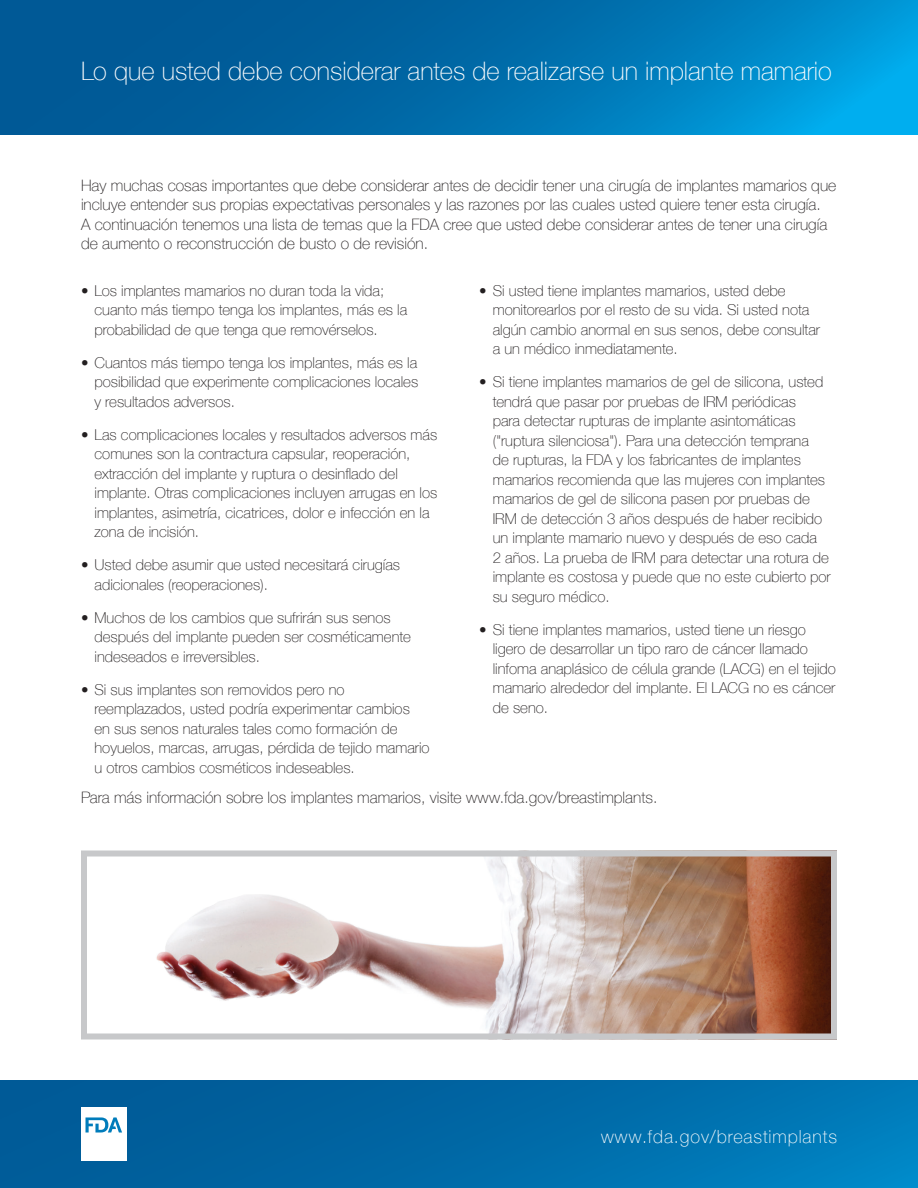
<style>
.page{position:relative;width:918px;height:1188px;background:#fff}
.page>*{position:absolute;margin:0;border:0;box-sizing:border-box;transform-origin:0 0}
.t1{font:100 25.5px "Helvetica Neue";color:#fff}
.t2{font:100 18px "Helvetica Neue";letter-spacing:.05em;color:#fff}
.t3{font:100 15.75px/19.5px "Helvetica Neue";color:#231f20}
.t4{font:100 15px/19.5px "Helvetica Neue";color:#231f20}
</style>
<div class="page">
<svg style="left:0;top:0;width:918px;height:135px;background:#0071af"></svg>
<div style="left:0;top:1080px;width:918px;height:108px;background:linear-gradient(to right,#015793,#007dbc)"></div>
<img style="left:156px;top:857px;width:674px;height:176px">
<div style="left:81px;top:850px;width:756px;height:190px;border:6px solid #c7c8ca"></div>
<div style="left:81px;top:1107px;width:45px;height:54px;background:#fff"></div>
<svg style="left:86px;top:1117px;width:36px;height:16px"></svg>
<h1 class="t1" style="left:81px;top:51px;width:752px">Lo que usted debe considerar antes de realizarse un implante mamario</h1>
<p class="t3" style="left:81px;top:175px;width:757px">Hay muchas cosas importantes que debe considerar antes de decidir tener una cirugía de implantes mamarios que incluye entender sus propias expectativas personales y las razones por las cuales usted quiere tener esta cirugía.<br>A continuación tenemos una lista de temas que la FDA cree que usted debe considerar antes de tener una cirugía de aumento o reconstrucción de busto o de revisión.</p>
<p class="t4" style="left:94px;top:280px;width:314px;text-indent:-14px">• Los implantes mamarios no duran toda la vida; cuanto más tiempo tenga los implantes, más es la probabilidad de que tenga que removérselos.</p>
<p class="t4" style="left:94px;top:352px;width:325px;text-align:justify;text-indent:-14px">• Cuantos más tiempo tenga los implantes, más es la posibilidad que experimente complicaciones locales y resultados adversos.</p>
<p class="t4" style="left:94px;top:424px;width:344px;text-indent:-14px">• Las complicaciones locales y resultados adversos más comunes son la contractura capsular, reoperación, extracción del implante y ruptura o desinflado del implante. Otras complicaciones incluyen arrugas en los implantes, asimetría, cicatrices, dolor e infección en la zona de incisión.</p>
<p class="t4" style="left:94px;top:554px;width:307px;text-indent:-14px">• Usted debe asumir que usted necesitará cirugías adicionales (reoperaciones).</p>
<p class="t4" style="left:94px;top:607px;width:318px;text-indent:-14px">• Muchos de los cambios que sufrirán sus senos después del implante pueden ser cosméticamente indeseados e irreversibles.</p>
<p class="t4" style="left:94px;top:679px;width:337px;text-indent:-14px">• Si sus implantes son removidos pero no reemplazados, usted podría experimentar cambios<br>en sus senos naturales tales como formación de hoyuelos, marcas, arrugas, pérdida de tejido mamario u otros cambios cosméticos indeseables.</p>
<p class="t4" style="left:493px;top:280px;width:329px;text-indent:-14px">• Si usted tiene implantes mamarios, usted debe monitorearlos por el resto de su vida. Si usted nota algún cambio anormal en sus senos, debe consultar a un médico inmediatamente.</p>
<p class="t4" style="left:493px;top:371px;width:340px;text-indent:-14px">• Si tiene implantes mamarios de gel de silicona, usted tendrá que pasar por pruebas de IRM periódicas<br>para detectar rupturas de implante asintomáticas ("ruptura silenciosa"). Para una detección temprana<br>de rupturas, la FDA y los fabricantes de implantes mamarios recomienda que las mujeres con implantes mamarios de gel de silicona pasen por pruebas de IRM de detección 3 años después de haber recibido un implante mamario nuevo y después de eso cada<br>2 años. La prueba de IRM para detectar una rotura de implante es costosa y puede que no este cubierto por su seguro médico.</p>
<p class="t4" style="left:493px;top:619px;width:345px;text-indent:-14px">• Si tiene implantes mamarios, usted tiene un riesgo ligero de desarrollar un tipo raro de cáncer llamado linfoma anaplásico de célula grande (LACG) en el tejido mamario alrededor del implante. El LACG no es cáncer de seno.</p>
<p class="t3" style="left:81px;top:787px;width:578px">Para más información sobre los implantes mamarios, visite www.fda.gov/breastimplants.</p>
<p class="t2" style="left:601px;top:1123px;width:237px">www.fda.gov/breastimplants</p>
</div>
